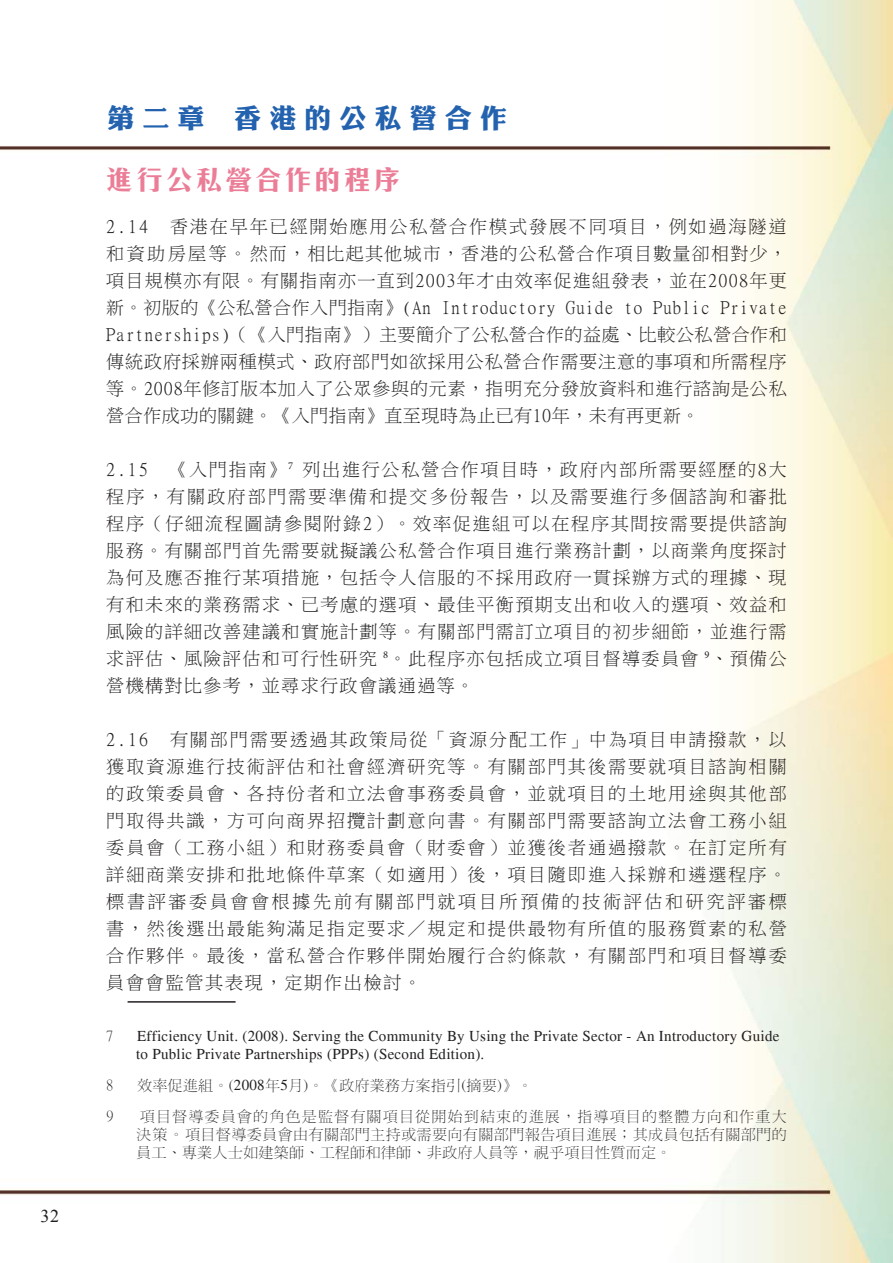
<style>
.page{position:relative;width:893px;height:1263px;background:#fff}
.page>*{position:absolute;margin:0;border:0;box-sizing:border-box;transform-origin:0 0}
.t1{font:27px "DF Li King Hei W8 WIN BF";letter-spacing:.3em;color:#2362af}
.t2{font:700 27px "C Hei 3 HK";letter-spacing:.1em;color:#eb7d97}
.t3{font:18px/27px "Ming Lt HKSCS UNI H";letter-spacing:.08em;color:#231f20;text-align:justify}
.t4{font:18px "Times New Roman";color:#231f20}
.t5{font:300 15px/18px "Han Wang Ming";letter-spacing:.02em;color:#231f20;text-align:justify}
.t6{font:15px/18px "Times";letter-spacing:.02em;color:#231f20}
.s1{font-family:"Times";font-weight:400}
</style>
<div class="page">
<img style="left:0;top:0;width:893px;height:1263px">
<hr style="left:128px;top:1001px;width:108px;height:2px;background:#231f20">
<p class="t4" style="left:40px;top:1204px;width:20px">32</p>
<h1 class="t1" style="left:107px;top:105px;width:401px">第二章 香港的公私營合作</h1>
<h1 class="t2" style="left:106px;top:159px;width:296px">進行公私營合作的程序</h1>
<p class="t3" style="left:106px;top:213px;width:682px">2.14　香港在早年已經開始應用公私營合作模式發展不同項目，例如過海隧道和資助房屋等。然而，相比起其他城市，香港的公私營合作項目數量卻相對少，項目規模亦有限。有關指南亦一直到2003年才由效率促進組發表，並在2008年更新。初版的《公私營合作入門指南》(An Introductory Guide to Public Private Partnerships)（《入門指南》）主要簡介了公私營合作的益處、比較公私營合作和傳統政府採辦兩種模式、政府部門如欲採用公私營合作需要注意的事項和所需程序等。2008年修訂版本加入了公眾參與的元素，指明充分發放資料和進行諮詢是公私營合作成功的關鍵。《入門指南》直至現時為止已有10年，未有再更新。</p>
<p class="t3" style="left:106px;top:456px;width:682px">2.15　《入門指南》<sup>7</sup> 列出進行公私營合作項目時，政府內部所需要經歷的8大程序，有關政府部門需要準備和提交多份報告，以及需要進行多個諮詢和審批程序（仔細流程圖請參閱附錄2）。效率促進組可以在程序其間按需要提供諮詢服務。有關部門首先需要就擬議公私營合作項目進行業務計劃，以商業角度探討為何及應否推行某項措施，包括令人信服的不採用政府一貫採辦方式的理據、現有和未來的業務需求、已考慮的選項、最佳平衡預期支出和收入的選項、效益和風險的詳細改善建議和實施計劃等。有關部門需訂立項目的初步細節，並進行需求評估、風險評估和可行性研究 <sup>8</sup>。此程序亦包括成立項目督導委員會 <sup>9</sup>、預備公營機構對比參考，並尋求行政會議通過等。</p>
<p class="t3" style="left:106px;top:726px;width:682px">2.16　有關部門需要透過其政策局從「資源分配工作」中為項目申請撥款，以獲取資源進行技術評估和社會經濟研究等。有關部門其後需要就項目諮詢相關的政策委員會、各持份者和立法會事務委員會，並就項目的土地用途與其他部門取得共識，方可向商界招攬計劃意向書。有關部門需要諮詢立法會工務小組委員會（工務小組）和財務委員會（財委會）並獲後者通過撥款。在訂定所有詳細商業安排和批地條件草案（如適用）後，項目隨即進入採辦和遴選程序。標書評審委員會會根據先前有關部門就項目所預備的技術評估和研究評審標書，然後選出最能夠滿足指定要求／規定和提供最物有所值的服務質素的私營合作夥伴。最後，當私營合作夥伴開始履行合約條款，有關部門和項目督導委員會會監管其表現，定期作出檢討。</p>
<p class="t5" style="left:106px;top:1028px;width:9px">7</p>
<p class="t6" style="left:136px;top:1027px;width:645px">Efficiency Unit. (2008). Serving the Community By Using the Private Sector - An Introductory Guide to Public Private Partnerships (PPPs) (Second Edition).</p>
<p class="t5" style="left:106px;top:1076px;width:9px">8</p>
<p class="t5" style="left:137px;top:1076px;width:397px">效率促進組。(<span class="s1">2008</span>年<span class="s1">5</span>月)。《政府業務方案指引(摘要)》。</p>
<p class="t5" style="left:106px;top:1107px;width:9px">9</p>
<p class="t5" style="left:136px;top:1107px;width:652px">項目督導委員會的角色是監督有關項目從開始到結束的進展，指導項目的整體方向和作重大決策。項目督導委員會由有關部門主持或需要向有關部門報告項目進展；其成員包括有關部門的員工、專業人士如建築師、工程師和律師、非政府人員等，視乎項目性質而定。</p>
</div>
